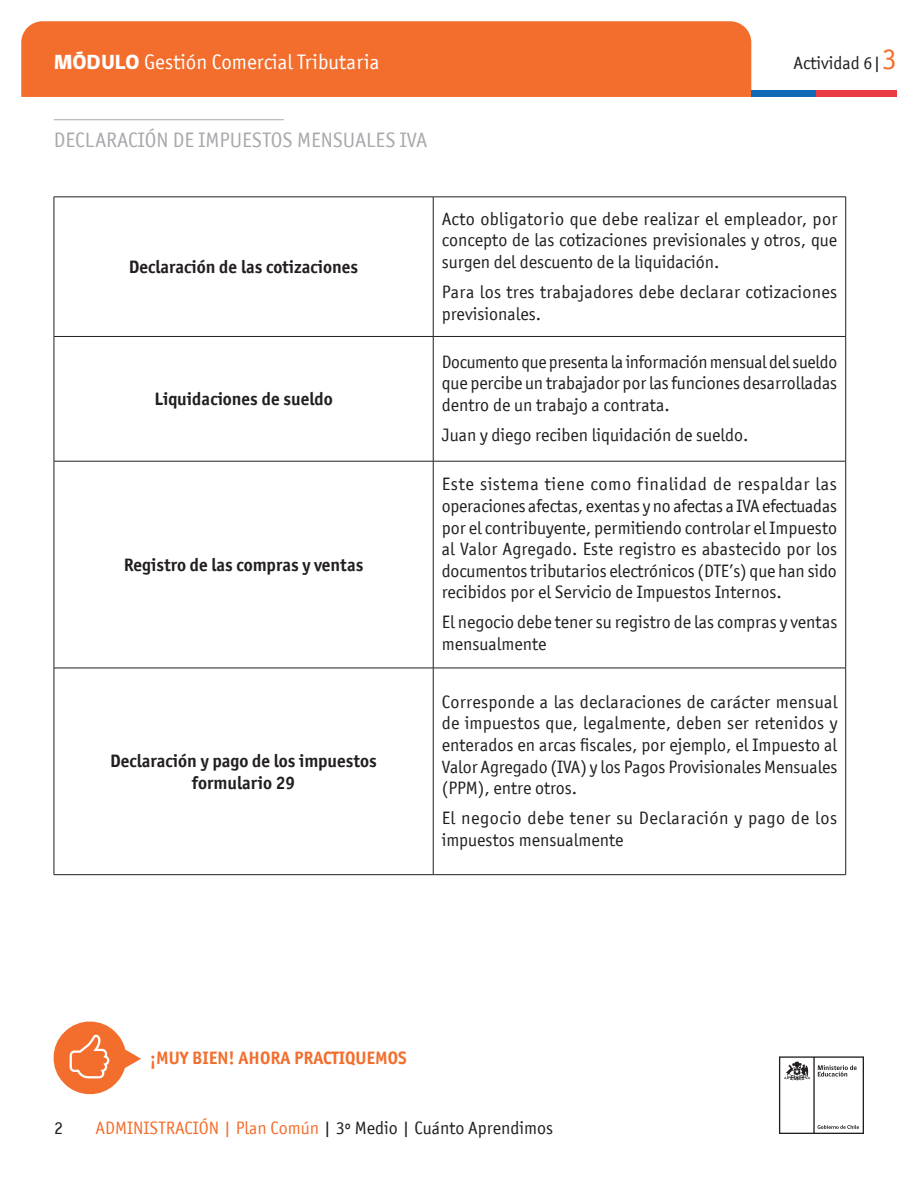
<style>
.page{position:relative;width:918px;height:1188px;background:#fff}
.page>*{position:absolute;margin:0;border:0;box-sizing:border-box;transform-origin:0 0}
.t1{font:21px "Officina San ITC";color:#a8a9ad}
.t2{font:21px "Officina San ITC";color:#fff}
.t3{font:18px/21.6px "Officina San ITC";color:#231f20;text-align:justify}
.t4{font:700 18px "Officina San ITC";color:#231f20}
.t5{font:18px/21.6px "Officina San ITC";letter-spacing:.025em;color:#231f20}
.t6{font:700 18px "Officina San ITC";color:#f36e2d}
.s1{font-family:"gob CL";font-weight:800}
.s2{font-size:30px;color:#f36e2d}
.s3{color:#f36e2d}
</style>
<div class="page">
<svg style="left:779px;top:1056px;width:85px;height:78px"></svg>
<div style="left:21px;top:21px;width:730px;height:76px;background:#f36e2d"></div>
<div style="left:751px;top:90px;width:65px;height:7px;background:#0f69b4"></div>
<div style="left:816px;top:90px;width:81px;height:7px;background:#eb3c46"></div>
<hr style="left:54px;top:119px;width:229px;height:1px;background:#a8a9ad">
<hr style="left:54px;top:197px;width:379px;height:1px;background:#231f20">
<hr style="left:54px;top:197px;width:1px;height:139px;background:#231f20">
<hr style="left:54px;top:336px;width:379px;height:1px;background:#231f20">
<hr style="left:54px;top:337px;width:1px;height:124px;background:#231f20">
<hr style="left:54px;top:461px;width:379px;height:1px;background:#231f20">
<hr style="left:54px;top:461px;width:1px;height:207px;background:#231f20">
<hr style="left:54px;top:668px;width:379px;height:1px;background:#231f20">
<hr style="left:54px;top:668px;width:1px;height:206px;background:#231f20">
<hr style="left:54px;top:874px;width:379px;height:1px;background:#231f20">
<hr style="left:433px;top:197px;width:413px;height:1px;background:#231f20">
<hr style="left:433px;top:197px;width:1px;height:139px;background:#231f20">
<hr style="left:845px;top:197px;width:1px;height:139px;background:#231f20">
<hr style="left:433px;top:336px;width:413px;height:1px;background:#231f20">
<hr style="left:433px;top:337px;width:1px;height:124px;background:#231f20">
<hr style="left:845px;top:337px;width:1px;height:124px;background:#231f20">
<hr style="left:433px;top:461px;width:413px;height:1px;background:#231f20">
<hr style="left:433px;top:461px;width:1px;height:207px;background:#231f20">
<hr style="left:845px;top:461px;width:1px;height:207px;background:#231f20">
<hr style="left:433px;top:668px;width:413px;height:1px;background:#231f20">
<hr style="left:433px;top:668px;width:1px;height:206px;background:#231f20">
<hr style="left:845px;top:668px;width:1px;height:206px;background:#231f20">
<hr style="left:433px;top:874px;width:413px;height:1px;background:#231f20">
<svg style="left:53px;top:1021px;width:88px;height:74px"></svg>
<p class="t2" style="left:54px;top:50px;width:327px"><span class="s1">MÓDULO</span> Gestión Comercial Tributaria</p>
<p class="t3" style="left:794px;top:52px;width:105px">Actividad 6|<span class="s2">3</span></p>
<p class="t1" style="left:54px;top:128px;width:375px">DECLARACIÓN DE IMPUESTOS MENSUALES IVA</p>
<p class="t4" style="left:129px;top:256px;width:231px">Declaración de las cotizaciones</p>
<p class="t4" style="left:154px;top:388px;width:180px">Liquidaciones de sueldo</p>
<p class="t4" style="left:124px;top:554px;width:241px">Registro de las compras y ventas</p>
<p class="t4" style="left:110px;top:750px;width:268px">Declaración y pago de los impuestos</p>
<p class="t4" style="left:192px;top:771px;width:105px">formulario 29</p>
<p class="t3" style="left:442px;top:208px;width:397px">Acto obligatorio que debe realizar el empleador, por concepto de las cotizaciones previsionales y otros, que surgen del descuento de la liquidación.</p>
<p class="t3" style="left:442px;top:281px;width:397px">Para los tres trabajadores debe declarar cotizaciones previsionales.</p>
<p class="t3" style="left:442px;top:351px;width:397px">Documento que presenta la información mensual del sueldo que percibe un trabajador por las funciones desarrolladas dentro de un trabajo a contrata.</p>
<p class="t3" style="left:442px;top:424px;width:308px">Juan y diego reciben liquidación de sueldo.</p>
<p class="t3" style="left:442px;top:473px;width:397px">Este sistema tiene como finalidad de respaldar las operaciones afectas, exentas y no afectas a IVA efectuadas por el contribuyente, permitiendo controlar el Impuesto al Valor Agregado. Este registro es abastecido por los documentos tributarios electrónicos (DTE’s) que han sido recibidos por el Servicio de Impuestos Internos.</p>
<p class="t3" style="left:442px;top:611px;width:397px">El negocio debe tener su registro de las compras y ventas mensualmente</p>
<p class="t3" style="left:442px;top:691px;width:397px">Corresponde a las declaraciones de carácter mensual de impuestos que, legalmente, deben ser retenidos y enterados en arcas fiscales, por ejemplo, el Impuesto al Valor Agregado (IVA) y los Pagos Provisionales Mensuales (PPM), entre otros.</p>
<p class="t5" style="left:442px;top:807px;width:397px">El negocio debe tener su Declaración y pago de los impuestos mensualmente</p>
<p class="t6" style="left:150px;top:1047px;width:258px">¡MUY BIEN! AHORA PRACTIQUEMOS</p>
<p class="t3" style="left:54px;top:1117px;width:10px">2</p>
<p class="t3" style="left:95px;top:1117px;width:459px"><span class="s3">ADMINISTRACIÓN | Plan Común</span> | 3º Medio | Cuánto Aprendimos</p>
</div>
